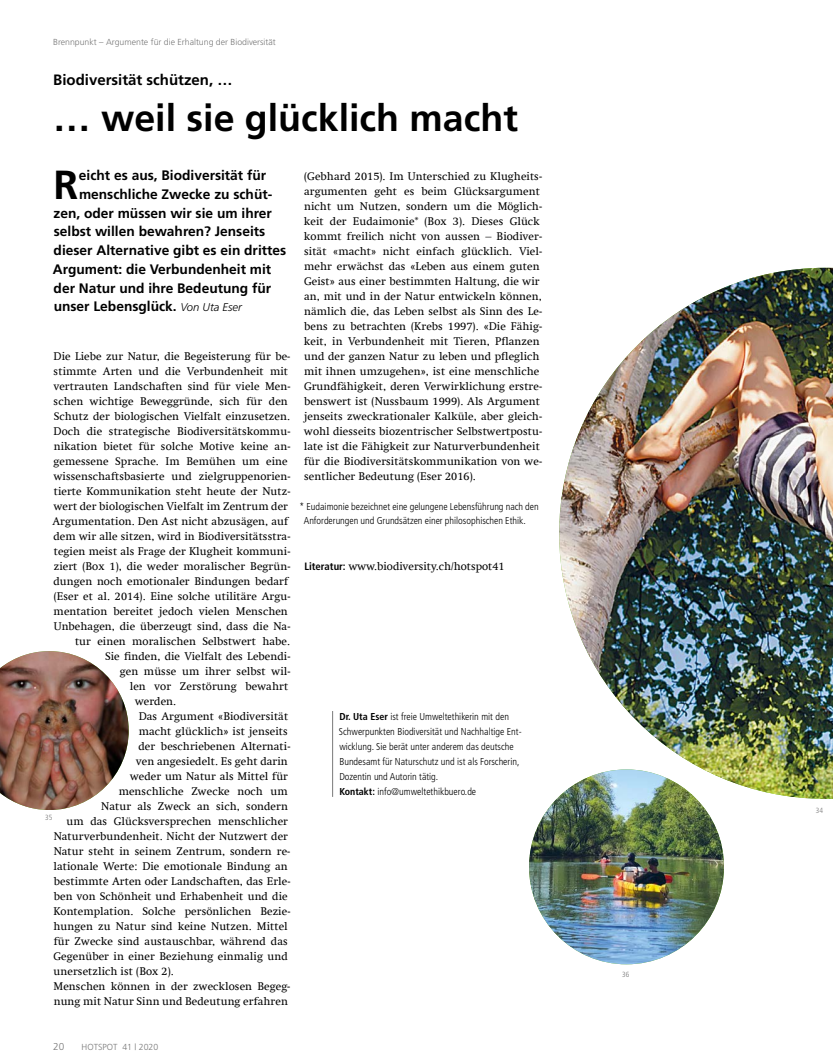
<style>
.page{position:relative;width:833px;height:1063px;background:#fff}
.page>*{position:absolute;margin:0;border:0;box-sizing:border-box;transform-origin:0 0}
.t1{font:700 40.62px "Frutiger";color:#000}
.t2{font:700 37.5px "Frutiger";color:#000}
.t3{font:700 15px "Frutiger";color:#000}
.t4{font:700 13.75px "Frutiger";color:#000}
.t5{font:11.25px/15px "Swift Com";letter-spacing:.005em;color:#000}
.t6{font:300 condensed 10px/15px "Frutiger";color:#000}
.t7{font:300 10px "Frutiger";color:#797979}
.t8{font:300 8.75px "Frutiger";color:#797979}
.t9{font:300 condensed 7.5px "Frutiger";color:#797979}
.s1{font-weight:300;font-style:italic;font-size:11.25px}
.s2{font-family:"Frutiger";font-weight:700;font-stretch:condensed;font-size:10.62px}
.s3{font-weight:700}
</style>
<div class="page">
<img style="left:0;top:651px;width:129px;height:159px">
<img style="left:559px;top:268px;width:274px;height:531px">
<img style="left:529px;top:769px;width:195px;height:195px;border-radius:97px">
<hr style="left:332px;top:711px;width:1px;height:86px;background:#797979">
<p class="t8" style="left:53px;top:37px;width:224px">Brennpunkt – Argumente für die Erhaltung der Biodiversität</p>
<h3 class="t3" style="left:53px;top:71px;width:181px">Biodiversität schützen, …</h3>
<h2 class="t2" style="left:53px;top:96px;width:466px">… weil sie glücklich macht</h2>
<h1 class="t1" style="left:54px;top:161px;width:26px">R</h1>
<p class="t4" style="left:79px;top:167px;width:189px">eicht es aus, Biodiversität für</p>
<p class="t4" style="left:79px;top:186px;width:195px">menschliche Zwecke zu schüt-</p>
<p class="t4" style="left:53px;top:205px;width:220px">zen, oder müssen wir sie um ihrer</p>
<p class="t4" style="left:54px;top:223px;width:213px">selbst willen bewahren? Jenseits</p>
<p class="t4" style="left:54px;top:242px;width:234px">dieser Alternative gibt es ein drittes</p>
<p class="t4" style="left:53px;top:261px;width:220px">Argument: die Verbundenheit mit</p>
<p class="t4" style="left:54px;top:280px;width:219px">der Natur und ihre Bedeutung für</p>
<p class="t4" style="left:54px;top:298px;width:190px">unser Lebensglück. <span class="s1">Von Uta Eser</span></p>
<p class="t5" style="left:54px;top:349px;width:238px">Die Liebe zur Natur, die Begeisterung für be-</p>
<p class="t5" style="left:54px;top:364px;width:236px">stimmte Arten und die Verbundenheit mit</p>
<p class="t5" style="left:54px;top:379px;width:238px">vertrauten Landschaften sind für viele Men-</p>
<p class="t5" style="left:54px;top:394px;width:236px">schen wichtige Beweggründe, sich für den</p>
<p class="t5" style="left:54px;top:409px;width:238px">Schutz der biologischen Vielfalt einzusetzen.</p>
<p class="t5" style="left:54px;top:424px;width:238px">Doch die strategische Biodiversitätskommu-</p>
<p class="t5" style="left:54px;top:439px;width:238px">nikation bietet für solche Motive keine an-</p>
<p class="t5" style="left:53px;top:454px;width:236px">gemessene Sprache. Im Bemühen um eine</p>
<p class="t5" style="left:54px;top:469px;width:238px">wissenschaftsbasierte und zielgruppenorien-</p>
<p class="t5" style="left:54px;top:484px;width:238px">tierte Kommunikation steht heute der Nutz-</p>
<p class="t5" style="left:54px;top:499px;width:236px">wert der biologischen Vielfalt im Zentrum der</p>
<p class="t5" style="left:52px;top:514px;width:237px">Argumentation. Den Ast nicht abzusägen, auf</p>
<p class="t5" style="left:53px;top:529px;width:238px">dem wir alle sitzen, wird in Biodiversitätsstra-</p>
<p class="t5" style="left:54px;top:544px;width:238px">tegien meist als Frage der Klugheit kommuni-</p>
<p class="t5" style="left:54px;top:559px;width:238px">ziert (Box 1), die weder moralischer Begrün-</p>
<p class="t5" style="left:53px;top:574px;width:236px">dungen noch emotionaler Bindungen bedarf</p>
<p class="t5" style="left:54px;top:589px;width:238px">(Eser et al. 2014). Eine solche utilitäre Argu-</p>
<p class="t5" style="left:54px;top:604px;width:236px">mentation bereitet jedoch vielen Menschen</p>
<p class="t5" style="left:54px;top:619px;width:238px">Unbehagen, die überzeugt sind, dass die Na-</p>
<p class="t5" style="left:75px;top:634px;width:216px">tur einen moralischen Selbstwert habe.</p>
<p class="t5" style="left:105px;top:649px;width:187px">Sie finden, die Vielfalt des Lebendi-</p>
<p class="t5" style="left:120px;top:664px;width:172px">gen müsse um ihrer selbst wil-</p>
<p class="t5" style="left:130px;top:679px;width:160px">len vor Zerstörung bewahrt</p>
<p class="t5" style="left:135px;top:694px;width:43px">werden.</p>
<p class="t5" style="left:139px;top:709px;width:151px">Das Argument «Biodiversität</p>
<p class="t5" style="left:139px;top:724px;width:151px">macht glücklich» ist jenseits</p>
<p class="t5" style="left:138px;top:739px;width:153px">der beschriebenen Alternati-</p>
<p class="t5" style="left:136px;top:754px;width:153px">ven angesiedelt. Es geht darin</p>
<p class="t5" style="left:130px;top:769px;width:160px">weder um Natur als Mittel für</p>
<p class="t5" style="left:119px;top:784px;width:171px">menschliche Zwecke noch um</p>
<p class="t5" style="left:101px;top:799px;width:188px">Natur als Zweck an sich, sondern</p>
<p class="t5" style="left:66px;top:814px;width:223px">um das Glücksversprechen menschlicher</p>
<p class="t5" style="left:54px;top:829px;width:236px">Naturverbundenheit. Nicht der Nutzwert der</p>
<p class="t5" style="left:54px;top:844px;width:238px">Natur steht in seinem Zentrum, sondern re-</p>
<p class="t5" style="left:53px;top:859px;width:236px">lationale Werte: Die emotionale Bindung an</p>
<p class="t5" style="left:54px;top:874px;width:238px">bestimmte Arten oder Landschaften, das Erle-</p>
<p class="t5" style="left:54px;top:889px;width:235px">ben von Schönheit und Erhabenheit und die</p>
<p class="t5" style="left:54px;top:904px;width:238px">Kontemplation. Solche persönlichen Bezie-</p>
<p class="t5" style="left:53px;top:919px;width:236px">hungen zu Natur sind keine Nutzen. Mittel</p>
<p class="t5" style="left:54px;top:934px;width:235px">für Zwecke sind austauschbar, während das</p>
<p class="t5" style="left:54px;top:949px;width:236px">Gegenüber in einer Beziehung einmalig und</p>
<p class="t5" style="left:54px;top:964px;width:122px">unersetzlich ist (Box 2).</p>
<p class="t5" style="left:54px;top:979px;width:238px">Menschen können in der zwecklosen Begeg-</p>
<p class="t5" style="left:54px;top:994px;width:236px">nung mit Natur Sinn und Bedeutung erfahren</p>
<p class="t9" style="left:45px;top:813px;width:9px">35</p>
<p class="t5" style="left:304px;top:169px;width:240px">(Gebhard 2015). Im Unterschied zu Klugheits&shy;argumenten geht es beim Glücksargument nicht um Nutzen, sondern um die Möglich&shy;keit der Eudaimonie* (Box 3). Dieses Glück kommt freilich nicht von aussen – Biodiver&shy;sität «macht» nicht einfach glücklich. Viel&shy;mehr erwächst das «Leben aus einem guten Geist» aus einer bestimmten Haltung, die wir an, mit und in der Natur entwickeln können, nämlich die, das Leben selbst als Sinn des Le&shy;bens zu betrachten (Krebs 1997). «Die Fähig&shy;keit, in Verbundenheit mit Tieren, Pflanzen und der ganzen Natur zu leben und pfleglich mit ihnen umzugehen», ist eine menschliche Grundfähigkeit, deren Verwirklichung erstre&shy;benswert ist (Nussbaum 1999). Als Argument jenseits zweckrationaler Kalküle, aber gleich&shy;wohl diesseits biozentrischer Selbstwertpostu&shy;late ist die Fähigkeit zur Naturverbundenheit für die Biodiversitätskommunikation von we&shy;sentlicher Bedeutung (Eser 2016).</p>
<p class="t6" style="left:304px;top:500px;width:236px;line-height:13.8px;text-indent:-4px">* Eudaimonie bezeichnet eine gelungene Lebensführung nach den<br>Anforderungen und Grundsätzen einer philosophischen Ethik.</p>
<p class="t5" style="left:304px;top:559px;width:202px"><span class="s2">Literatur:</span> www.biodiversity.ch/hotspot41</p>
<p class="t6" style="left:339px;top:709px;width:183px"><span class="s3">Dr. Uta Eser</span> ist freie Umweltethikerin mit den Schwerpunkten Biodiversität und Nachhaltige Ent&shy;wicklung. Sie berät unter anderem das deutsche Bundesamt für Naturschutz und ist als Forscherin, Dozentin und Autorin tätig.<br><span class="s3">Kontakt:</span> info@umweltethikbuero.de</p>
<p class="t7" style="left:53px;top:1041px;width:13px">20</p>
<p class="t8" style="left:81px;top:1042px;width:78px">HOTSPOT 41 | 2020</p>
<p class="t9" style="left:622px;top:970px;width:9px">36</p>
<p class="t9" style="left:815px;top:807px;width:9px">34</p>
</div>
